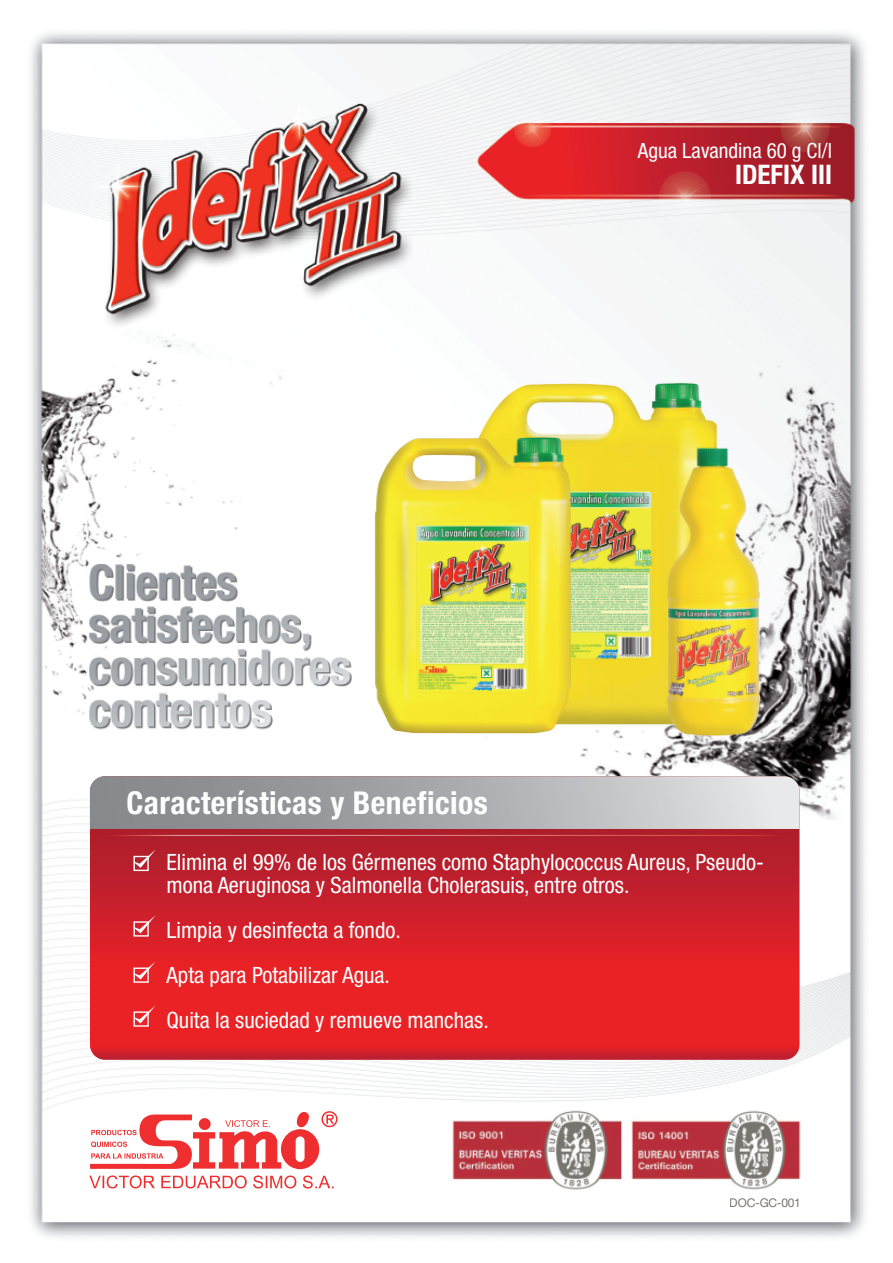
<style>
.page{position:relative;width:893px;height:1263px;background:#fff}
.page>*{position:absolute;margin:0;border:0;box-sizing:border-box;transform-origin:0 0}
.t1{font:700 condensed 31.5px "Helvetica Neue";letter-spacing:.015em;color:#fff}
.t2{font:700 condensed 27px "Helvetica Neue";color:#fff}
.t3{font:condensed 22.5px/45px "Helvetica Neue";color:#fff}
.t4{font:condensed 21px "Helvetica Neue";color:#fff}
.t5{font:12px "Helvetica Neue";letter-spacing:-.02em;color:#787570}
</style>
<div class="page">
<img style="left:30px;top:32px;width:835px;height:1205px">
<svg style="left:90px;top:829px;width:709px;height:231px;background:#d42029"></svg>
<svg style="left:90px;top:776px;width:709px;height:53px;background:#adaeb1"></svg>
<svg style="left:103px;top:835px;width:682px;height:1px"></svg>
<img style="left:348px;top:347px;width:438px;height:409px">
<svg style="left:89px;top:1110px;width:249px;height:78px"></svg>
<div style="left:134px;top:856px;width:15px;height:15px;border:1px solid #fff"></div>
<svg style="left:133px;top:849px;width:23px;height:19px"></svg>
<div style="left:134px;top:921px;width:15px;height:15px;border:1px solid #fff"></div>
<svg style="left:133px;top:915px;width:23px;height:18px"></svg>
<div style="left:134px;top:967px;width:15px;height:16px;border:1px solid #fff"></div>
<svg style="left:133px;top:961px;width:23px;height:18px"></svg>
<div style="left:134px;top:1011px;width:15px;height:16px;border:1px solid #fff"></div>
<svg style="left:133px;top:1005px;width:23px;height:18px"></svg>
<img style="left:85px;top:78px;width:338px;height:269px">
<p class="t4" style="left:638px;top:139px;width:196px">Agua Lavandina 60 g Cl/l</p>
<p class="t2" style="left:735px;top:158px;width:98px">IDEFIX III</p>
<h1 class="t1" style="left:126px;top:783px;width:363px">Características y Beneficios</h1>
<p class="t3" style="left:166px;top:851px;width:599px;line-height:22.5px">Elimina el 99% de los Gérmenes como Staphylococcus Aureus, Pseudo&shy;mona Aeruginosa y Salmonella Cholerasuis, entre otros.</p>
<p class="t3" style="left:166px;top:907px;width:324px">Limpia y desinfecta a fondo.<br>Apta para Potabilizar Agua.<br>Quita la suciedad y remueve manchas.</p>
<p class="t5" style="left:730px;top:1195px;width:73px">DOC-GC-001</p>
</div>
